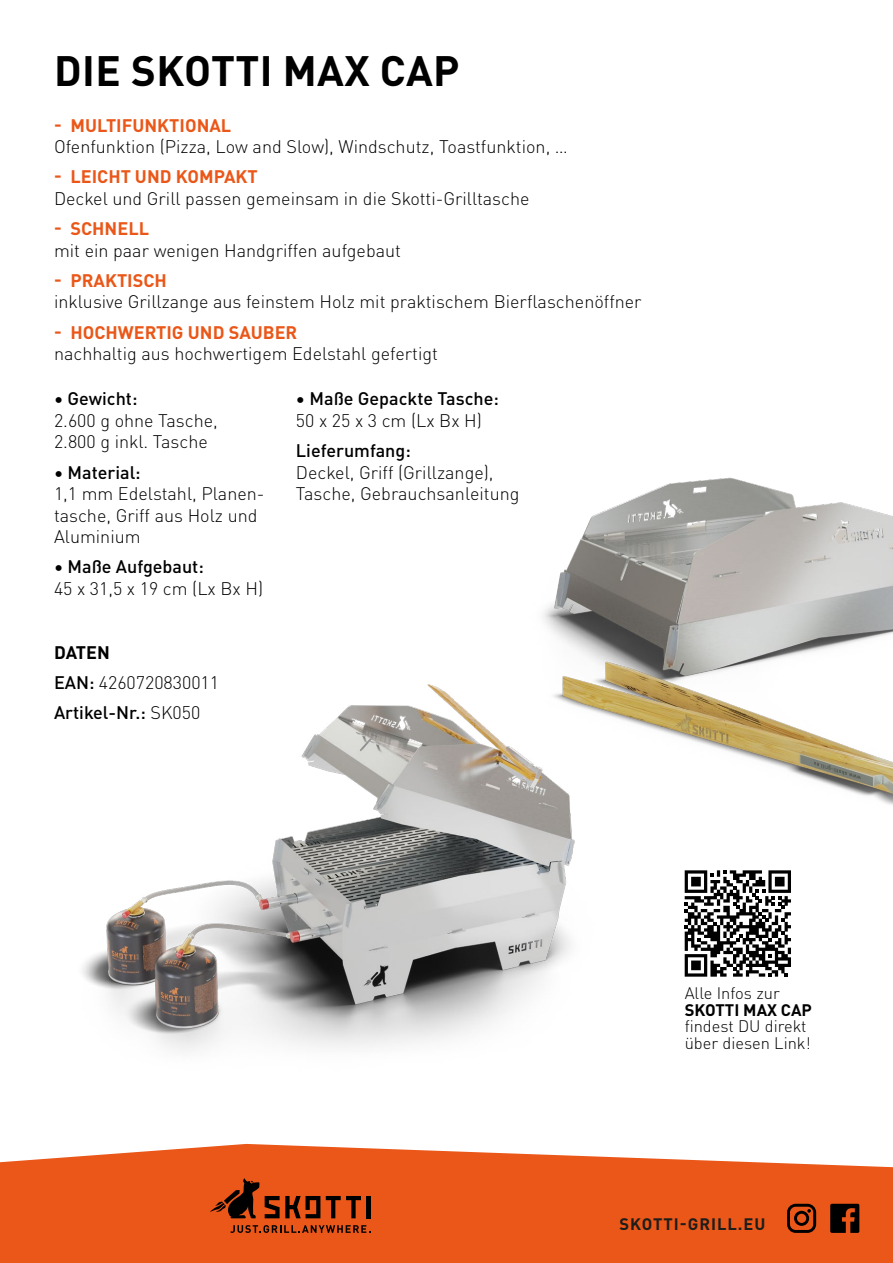
<style>
.page{position:relative;width:893px;height:1263px;background:#fff}
.page>*{position:absolute;margin:0;border:0;box-sizing:border-box;transform-origin:0 0}
.t1{font:700 42px "DIN Pro";letter-spacing:.01em;color:#000}
.t2{font:300 18px/21.6px "DIN Pro";color:#000}
.t3{font:700 18px "DIN Pro";color:#ea5718}
.t4{font:500 18px "DIN Pro";color:#000}
.t5{font:300 16.5px/16.5px "DIN Pro";color:#000}
.t6{font:700 16.5px "DIN Pro";letter-spacing:.06em;color:#1d1d1b}
.t7{font:700 16.5px "DIN Pro";color:#000}
.s1{font-weight:700}
.s2{font-weight:500}
</style>
<div class="page">
<svg style="left:0;top:1144px;width:893px;height:119px;background:#eb672e"></svg>
<svg style="left:326px;top:1196px;width:35px;height:22px"></svg>
<div style="left:366px;top:1196px;width:5px;height:22px;background:#000"></div>
<svg style="left:265px;top:1196px;width:55px;height:22px"></svg>
<svg style="left:210px;top:1178px;width:49px;height:40px;background:#8d340e"></svg>
<svg style="left:230px;top:1225px;width:140px;height:8px"></svg>
<svg style="left:787px;top:1204px;width:29px;height:29px"></svg>
<svg style="left:830px;top:1204px;width:29px;height:29px"></svg>
<img style="left:557px;top:477px;width:336px;height:328px">
<img style="left:82px;top:587px;width:528px;height:464px">
<svg style="left:685px;top:870px;width:106px;height:107px"></svg>
<h1 class="t1" style="left:54px;top:38px;width:407px">DIE SKOTTI MAX CAP</h1>
<p class="t3" style="left:54px;top:111px;width:179px">- MULTIFUNKTIONAL</p>
<p class="t2" style="left:54px;top:135px;width:515px">Ofenfunktion (Pizza, Low and Slow), Windschutz, Toastfunktion, …</p>
<p class="t3" style="left:54px;top:163px;width:205px">- LEICHT UND KOMPAKT</p>
<p class="t2" style="left:54px;top:187px;width:477px">Deckel und Grill passen gemeinsam in die Skotti-Grilltasche</p>
<p class="t3" style="left:54px;top:215px;width:97px">- SCHNELL</p>
<p class="t2" style="left:54px;top:238px;width:349px">mit ein paar wenigen Handgriffen aufgebaut</p>
<p class="t3" style="left:54px;top:266px;width:114px">- PRAKTISCH</p>
<p class="t2" style="left:54px;top:290px;width:589px">inklusive Grillzange aus feinstem Holz mit praktischem Bierflaschenöffner</p>
<p class="t3" style="left:54px;top:318px;width:245px">- HOCHWERTIG UND SAUBER</p>
<p class="t2" style="left:54px;top:342px;width:385px">nachhaltig aus hochwertigem Edelstahl gefertigt</p>
<p class="t4" style="left:54px;top:385px;width:85px">• Gewicht:</p>
<p class="t2" style="left:54px;top:408px;width:165px">2.600 g ohne Tasche,<br>2.800 g inkl. Tasche</p>
<p class="t4" style="left:54px;top:458px;width:88px">• Material:</p>
<p class="t2" style="left:54px;top:482px;width:212px">1,1 mm Edelstahl, Planen&shy;tasche, Griff aus Holz und<br>Aluminium</p>
<p class="t4" style="left:54px;top:553px;width:151px">• Maße Aufgebaut:</p>
<p class="t2" style="left:54px;top:577px;width:211px">45 x 31,5 x 19 cm (Lx Bx H)</p>
<p class="t2" style="left:54px;top:636px;width:167px;line-height:30.2px"><span class="s1">DATEN<br></span><span class="s2">EAN:</span> 4260720830011<br><span class="s2">Artikel-Nr.:</span> SK050</p>
<p class="t4" style="left:296px;top:385px;width:204px">• Maße Gepackte Tasche:</p>
<p class="t2" style="left:296px;top:408px;width:187px">50 x 25 x 3 cm (Lx Bx H)</p>
<p class="t4" style="left:296px;top:436px;width:116px">Lieferumfang:</p>
<p class="t2" style="left:296px;top:460px;width:225px">Deckel, Griff (Grillzange),<br>Tasche, Gebrauchsanleitung</p>
<p class="t5" style="left:685px;top:984px;width:97px">Alle Infos zur</p>
<p class="t7" style="left:685px;top:997px;width:129px">SKOTTI MAX CAP</p>
<p class="t5" style="left:685px;top:1017px;width:127px">findest DU direkt über diesen Link!</p>
<p class="t6" style="left:619px;top:1211px;width:147px">SKOTTI-GRILL.EU</p>
</div>
